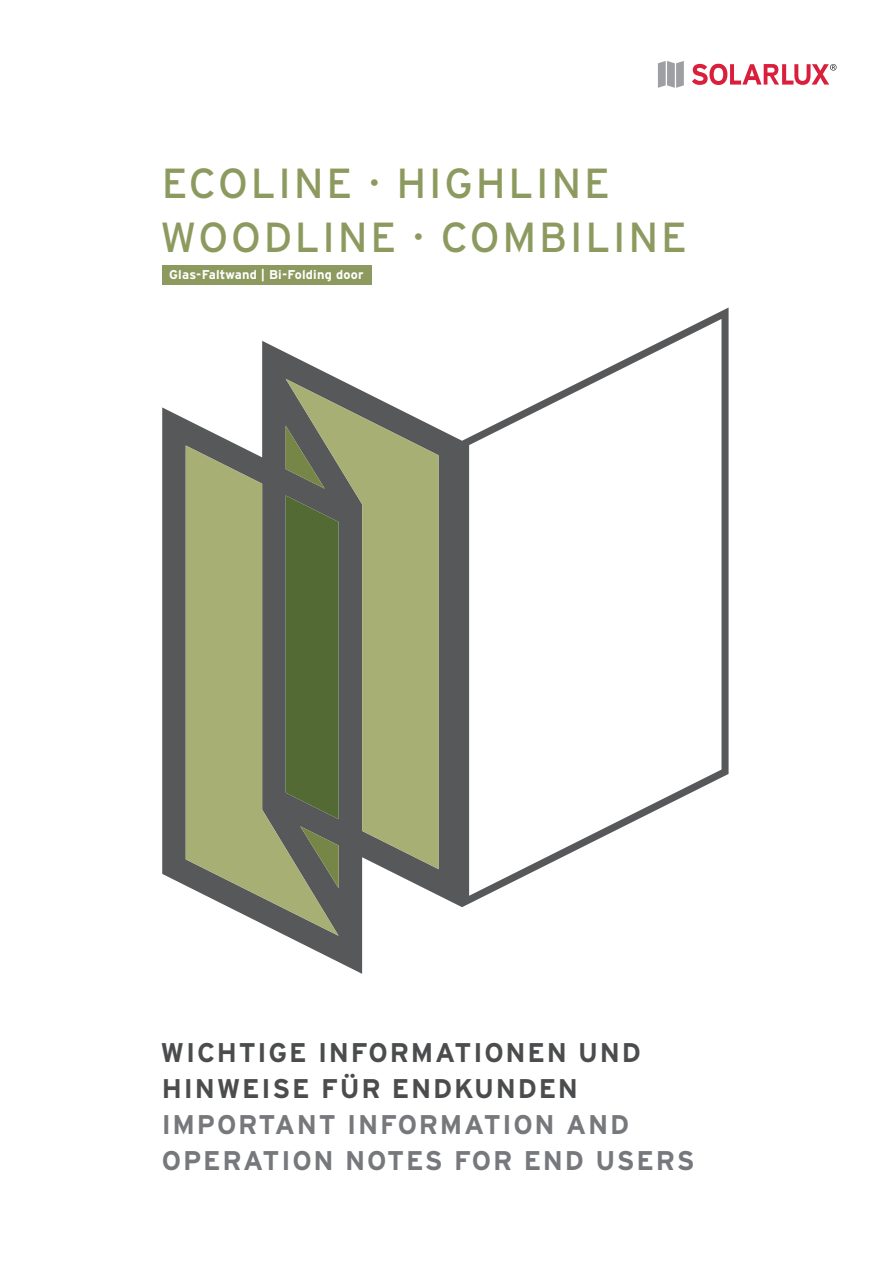
<style>
.page{position:relative;width:893px;height:1263px;background:#fff}
.page>*{position:absolute;margin:0;border:0;box-sizing:border-box;transform-origin:0 0}
.Titel{font:42px/54px "Interstate";letter-spacing:.065em;color:#8d9a5f}
.Thema_Inhalt_EN{font:700 27px "Interstate";letter-spacing:.065em;color:#76787b}
.Thema_Inhalt_DE{font:700 27px/36px "Interstate";letter-spacing:.065em;color:#4b4c4d}
.Produktgruppe{font:700 12.75px "Interstate";letter-spacing:.02em;color:#fff}
</style>
<div class="page">
<svg style="left:658px;top:61px;width:26px;height:27px"></svg>
<svg style="left:692px;top:64px;width:144px;height:21px"></svg>
<svg style="left:162px;top:307px;width:567px;height:667px"></svg>
<svg style="left:286px;top:379px;width:153px;height:490px;background:#959a74"></svg>
<svg style="left:186px;top:445px;width:153px;height:491px;background:#929873"></svg>
<svg style="left:300px;top:826px;width:39px;height:62px;background:#666c56"></svg>
<svg style="left:286px;top:495px;width:53px;height:324px;background:#546939"></svg>
<div style="left:162px;top:265px;width:210px;height:20px;background:#8d9a5f"></div>
<p class="Titel" style="left:160px;top:156px;width:528px">ECOLINE · HIGHLINE<br>WOODLINE · COMBILINE</p>
<p class="Produktgruppe" style="left:169px;top:267px;width:196px">Glas-Faltwand | Bi-Folding door</p>
<p class="Thema_Inhalt_DE" style="left:161px;top:1034px;width:482px">WICHTIGE INFORMATIONEN UND<br>HINWEISE FÜR ENDKUNDEN</p>
<p class="Thema_Inhalt_EN" style="left:162px;top:1108px;width:469px">IMPORTANT INFORMATION AND</p>
<p class="Thema_Inhalt_EN" style="left:162px;top:1144px;width:534px">OPERATION NOTES FOR END USERS</p>
</div>
